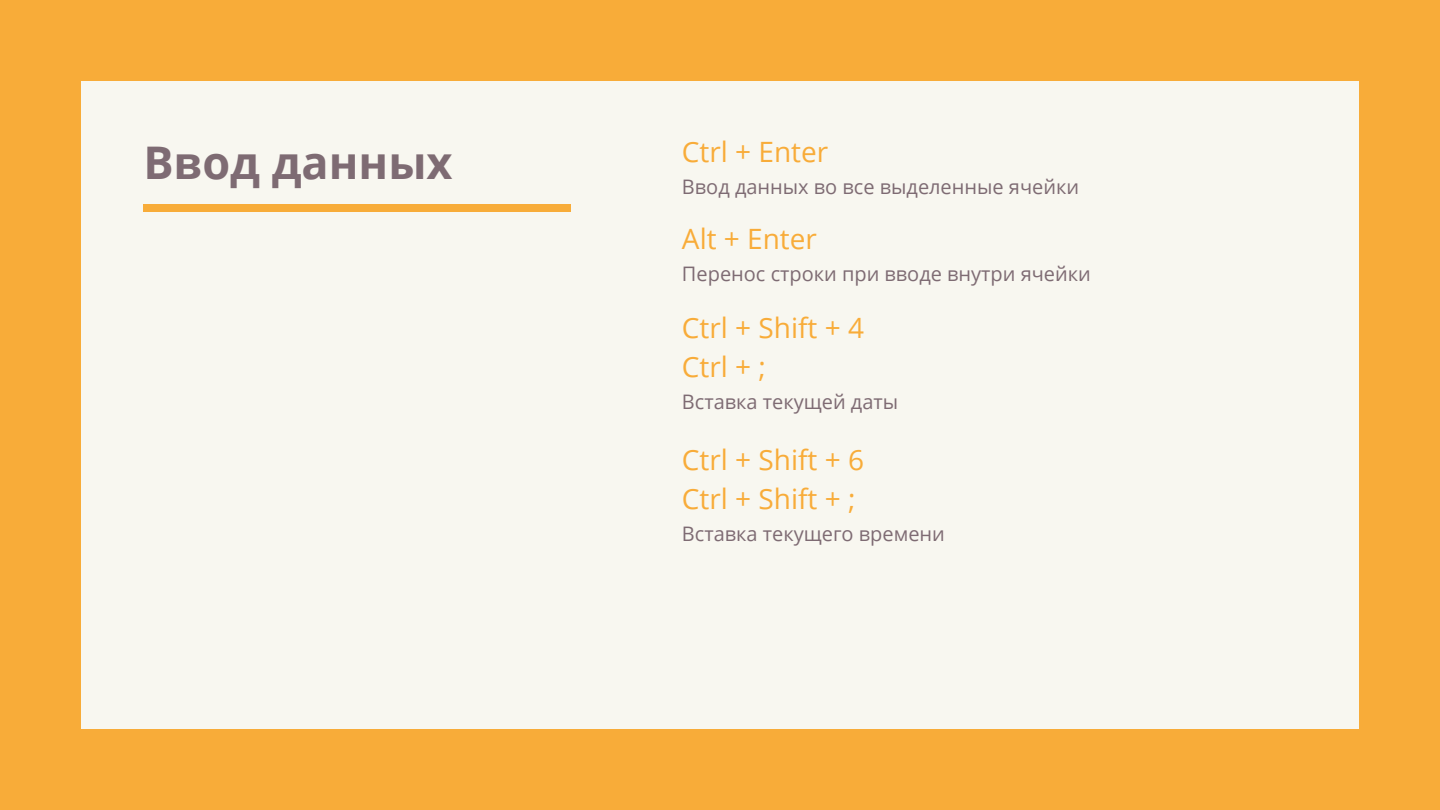
<style>
.page{position:relative;width:1440px;height:810px;background:#f8ac39}
.page>*{position:absolute;margin:0;border:0;box-sizing:border-box;transform-origin:0 0}
.t1{font:700 45px "Open Sans";color:#7e6b73}
.t2{font:28px/39.1px "Open Sans";color:#f8ac39}
.t3{font:20px "Open Sans";color:#7e6b73}
</style>
<div class="page">
<div style="left:81px;top:81px;width:1278px;height:648px;background:#f8f7f0"></div>
<div style="left:143px;top:204px;width:428px;height:8px;background:#f8ac39"></div>
<h1 class="t1" style="left:143px;top:131px;width:311px">Ввод данных</h1>
<h2 class="t2" style="left:682px;top:132px;width:148px">Ctrl + Enter</h2>
<p class="t3" style="left:682px;top:173px;width:399px">Ввод данных во все выделенные ячейки</p>
<h2 class="t2" style="left:682px;top:219px;width:136px">Alt + Enter</h2>
<p class="t3" style="left:682px;top:260px;width:410px">Перенос строки при вводе внутри ячейки</p>
<h2 class="t2" style="left:682px;top:308px;width:184px">Ctrl + Shift + 4<br>Ctrl + ;</h2>
<p class="t3" style="left:682px;top:388px;width:218px">Вставка текущей даты</p>
<h2 class="t2" style="left:682px;top:439px;width:184px">Ctrl + Shift + 6<br>Ctrl + Shift + ;</h2>
<p class="t3" style="left:682px;top:520px;width:264px">Вставка текущего времени</p>
</div>
